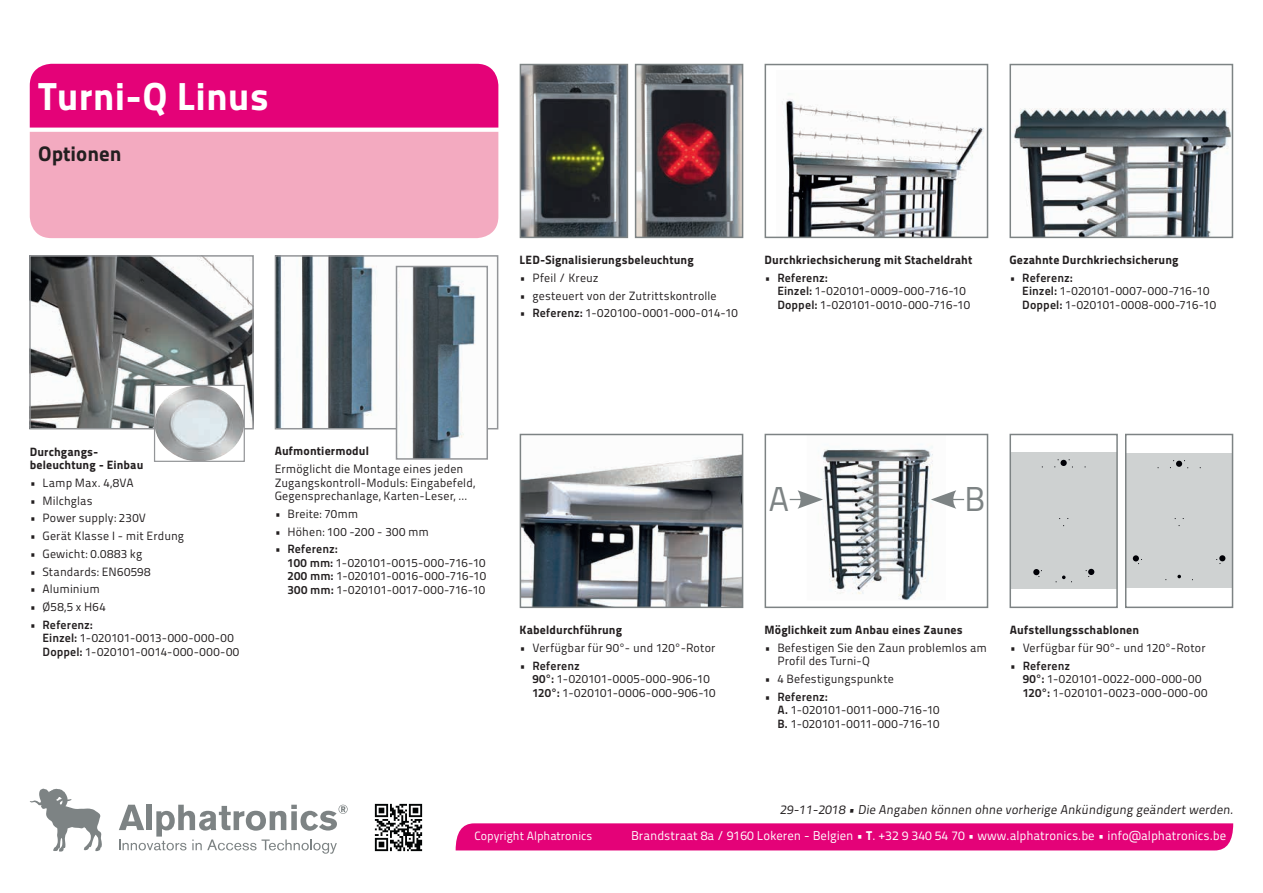
<style>
.page{position:relative;width:1263px;height:893px;background:#fff}
.page>*{position:absolute;margin:0;border:0;box-sizing:border-box;transform-origin:0 0}
.t1{font:39px "Titillium Maps 29 L 999 wt";color:#fff}
.t2{font:34.5px "Titillium Maps 29 L 400 wt";color:#7d8384}
.t3{font:21px "Titillium Maps 29 L 999 wt";color:#231f20}
.t4{font:12.75px "Titillium Maps 29 L 400 wt";color:#fff}
.t5{font:12.75px "Titillium Maps 29 L 400 wt";color:#231f20}
.t6{font:12px/13.5px "Titillium Maps 29 L 400 wt";letter-spacing:.015em;color:#231f20}
.t7{font:12px/13.5px "Titillium Maps 29 L 999 wt";letter-spacing:.01em;color:#231f20}
.t8{font:12px "Titillium Maps 29 L 800 wt";letter-spacing:.015em;color:#231f20}
.t9{font:12px/13.5px "Titillium Maps 29 L 400 wt";letter-spacing:.035em;color:#231f20}
.t10{font:12px "Titillium Maps 29 L 400 wt";color:#fff}
.s1{font-family:"Titillium Maps 29 L 800 wt"}
.s2{font-family:"Titillium Maps 29 L 400 wt"}
.s3{font-family:"Titillium Maps 29 L 999 wt"}
</style>
<div class="page">
<div style="left:30px;top:64px;width:468px;height:64px;background:#e40278"></div>
<div style="left:30px;top:132px;width:468px;height:106px;background:#f3aac0"></div>
<svg style="left:119px;top:805px;width:229px;height:49px"></svg>
<svg style="left:30px;top:788px;width:72px;height:64px"></svg>
<div style="left:456px;top:823px;width:777px;height:27px;background:#e40278"></div>
<img style="left:32px;top:258px;width:219px;height:168px">
<div style="left:29px;top:255px;width:225px;height:174px;border:2px solid #939598"></div>
<img style="left:156px;top:387px;width:87px;height:73px">
<div style="left:154px;top:385px;width:91px;height:77px;border:1px solid #939598"></div>
<img style="left:278px;top:258px;width:210px;height:168px">
<div style="left:275px;top:255px;width:223px;height:174px;border:2px solid #939598"></div>
<img style="left:399px;top:269px;width:86px;height:188px">
<div style="left:396px;top:266px;width:92px;height:194px;border:2px solid #939598"></div>
<img style="left:523px;top:67px;width:102px;height:168px">
<div style="left:520px;top:64px;width:108px;height:174px;border:2px solid #7d8384"></div>
<img style="left:638px;top:67px;width:102px;height:168px">
<div style="left:635px;top:64px;width:108px;height:174px;border:2px solid #7d8384"></div>
<img style="left:523px;top:454px;width:217px;height:151px">
<div style="left:520px;top:434px;width:223px;height:174px;border:2px solid #7d8384"></div>
<img style="left:821px;top:446px;width:112px;height:154px">
<svg style="left:790px;top:490px;width:33px;height:19px"></svg>
<svg style="left:931px;top:490px;width:33px;height:19px"></svg>
<div style="left:765px;top:434px;width:223px;height:174px;border:2px solid #7d8384"></div>
<img style="left:782px;top:93px;width:202px;height:142px">
<div style="left:765px;top:64px;width:223px;height:174px;border:2px solid #7d8384"></div>
<img style="left:1012px;top:108px;width:218px;height:127px">
<div style="left:1009px;top:64px;width:224px;height:174px;border:2px solid #7d8384"></div>
<div style="left:1010px;top:452px;width:107px;height:137px;background:#ced1d1"></div>
<div style="left:1060px;top:460px;width:7px;height:6px;background:#000006;border-radius:50%"></div>
<svg style="left:1055px;top:575px;width:10px;height:7px"></svg>
<svg style="left:1086px;top:569px;width:8px;height:8px"></svg>
<svg style="left:1033px;top:569px;width:9px;height:8px"></svg>
<div style="left:1009px;top:434px;width:109px;height:174px;border:2px solid #7d8384"></div>
<div style="left:1126px;top:453px;width:106px;height:135px;background:#cfd2d2"></div>
<svg style="left:1177px;top:575px;width:4px;height:3px"></svg>
<svg style="left:1170px;top:460px;width:18px;height:8px"></svg>
<svg style="left:1216px;top:555px;width:9px;height:9px"></svg>
<svg style="left:1133px;top:555px;width:9px;height:9px"></svg>
<div style="left:1125px;top:434px;width:108px;height:174px;border:2px solid #7d8384"></div>
<img style="left:374px;top:803px;width:49px;height:49px">
<h1 class="t1" style="left:38px;top:66px;width:232px">Turni-Q Linus</h1>
<h3 class="t3" style="left:38px;top:138px;width:85px">Optionen</h3>
<p class="t7" style="left:520px;top:252px;width:176px">LED-Signalisierungsbeleuchtung</p>
<p class="t6" style="left:520px;top:270px;width:81px">• Pfeil / Kreuz</p>
<p class="t6" style="left:520px;top:288px;width:198px">• gesteuert von der Zutrittskontrolle</p>
<p class="t6" style="left:520px;top:306px;width:220px">• <span class="s1">Referenz:</span> 1-020100-0001-000-014-10</p>
<p class="t7" style="left:764px;top:252px;width:209px">Durchkriechsicherung mit Stacheldraht</p>
<p class="t8" style="left:764px;top:268px;width:65px">• Referenz:</p>
<p class="t6" style="left:777px;top:284px;width:194px"><span class="s1">Einzel:</span> 1-020101-0009-000-716-10<br><span class="s1">Doppel:</span> 1-020101-0010-000-716-10</p>
<p class="t7" style="left:1009px;top:252px;width:171px">Gezahnte Durchkriechsicherung</p>
<p class="t8" style="left:1009px;top:268px;width:65px">• Referenz:</p>
<p class="t6" style="left:1022px;top:284px;width:195px"><span class="s1">Einzel:</span> 1-020101-0007-000-716-10<br><span class="s1">Doppel:</span> 1-020101-0008-000-716-10</p>
<p class="t7" style="left:30px;top:444px;width:115px">Durchgangs&shy;beleuchtung - Einbau</p>
<p class="t6" style="left:30px;top:475px;width:105px">• Lamp Max. 4,8VA</p>
<p class="t6" style="left:30px;top:493px;width:64px">• Milchglas</p>
<p class="t6" style="left:30px;top:511px;width:118px">• Power supply: 230V</p>
<p class="t6" style="left:30px;top:528px;width:156px">• Gerät Klasse I - mit Erdung</p>
<p class="t6" style="left:30px;top:546px;width:114px">• Gewicht: 0.0883 kg</p>
<p class="t6" style="left:30px;top:564px;width:122px">• Standards: EN60598</p>
<p class="t6" style="left:30px;top:582px;width:71px">• Aluminium</p>
<p class="t6" style="left:30px;top:599px;width:78px">• Ø58,5 x H64</p>
<p class="t8" style="left:30px;top:615px;width:65px"><span class="s2">•</span> Referenz:</p>
<p class="t6" style="left:43px;top:631px;width:198px"><span class="s1">Einzel:</span> 1-020101-0013-000-000-00<br><span class="s1">Doppel:</span> 1-020101-0014-000-000-00</p>
<p class="t7" style="left:275px;top:444px;width:96px">Aufmontiermodul</p>
<p class="t6" style="left:275px;top:462px;width:202px">Ermöglicht die Montage eines jeden<br>Zugangskontroll-Moduls: Eingabefeld,<br>Gegensprechanlage, Karten-Leser, ...</p>
<p class="t6" style="left:275px;top:506px;width:85px">• Breite: 70mm</p>
<p class="t6" style="left:275px;top:524px;width:156px">• Höhen: 100 -200 - 300 mm</p>
<p class="t8" style="left:275px;top:540px;width:65px"><span class="s2">•</span> Referenz:</p>
<p class="t6" style="left:287px;top:555px;width:200px;text-align:justify"><span class="s1">100 mm:</span> 1-020101-0015-000-716-10<br><span class="s1">200 mm:</span> 1-020101-0016-000-716-10<br><span class="s1">300 mm:</span> 1-020101-0017-000-716-10</p>
<p class="t7" style="left:520px;top:622px;width:104px">Kabeldurchführung</p>
<p class="t6" style="left:520px;top:640px;width:197px">• Verfügbar für 90°- und 120°-Rotor</p>
<p class="t8" style="left:520px;top:656px;width:62px"><span class="s2">•</span> Referenz</p>
<p class="t9" style="left:532px;top:671px;width:185px"><span class="s1">90°:</span> 1-020101-0005-000-906-10<br><span class="s1">120°:</span> 1-020101-0006-000-906-10</p>
<h2 class="t2" style="left:768px;top:473px;width:22px">A</h2>
<h2 class="t2" style="left:964px;top:473px;width:23px">B</h2>
<p class="t7" style="left:764px;top:622px;width:200px">Möglichkeit zum Anbau eines Zaunes</p>
<p class="t6" style="left:777px;top:640px;width:211px;text-indent:-13px">• Befestigen Sie den Zaun problemlos am<br>Profil des Turni-Q</p>
<p class="t6" style="left:764px;top:671px;width:131px">• 4 Befestigungspunkte</p>
<p class="t8" style="left:764px;top:687px;width:65px"><span class="s2">•</span> Referenz:</p>
<p class="t6" style="left:777px;top:703px;width:164px"><span class="s1">A.</span> 1-020101-0011-000-716-10<br><span class="s1">B.</span> 1-020101-0011-000-716-10</p>
<p class="t7" style="left:1010px;top:622px;width:131px">Aufstellungsschablonen</p>
<p class="t6" style="left:1010px;top:640px;width:197px">• Verfügbar für 90°- und 120°-Rotor</p>
<p class="t8" style="left:1010px;top:656px;width:62px"><span class="s2">•</span> Referenz</p>
<p class="t6" style="left:1023px;top:671px;width:186px"><span class="s1">90°:</span> 1-020101-0022-000-000-00<br><span class="s1">120°:</span> 1-020101-0023-000-000-00</p>
<p class="t5" style="left:780px;top:800px;width:457px">29-11-2018 • Die Angaben können ohne vorherige Ankündigung geändert werden.</p>
<p class="t10" style="left:475px;top:827px;width:119px">Copyright Alphatronics</p>
<p class="t4" style="left:631px;top:826px;width:597px">Brandstraat 8a / 9160 Lokeren - Belgien • <span class="s3">T</span>. +32 9 340 54 70 • www.alphatronics.be • info@alphatronics.be</p>
</div>
